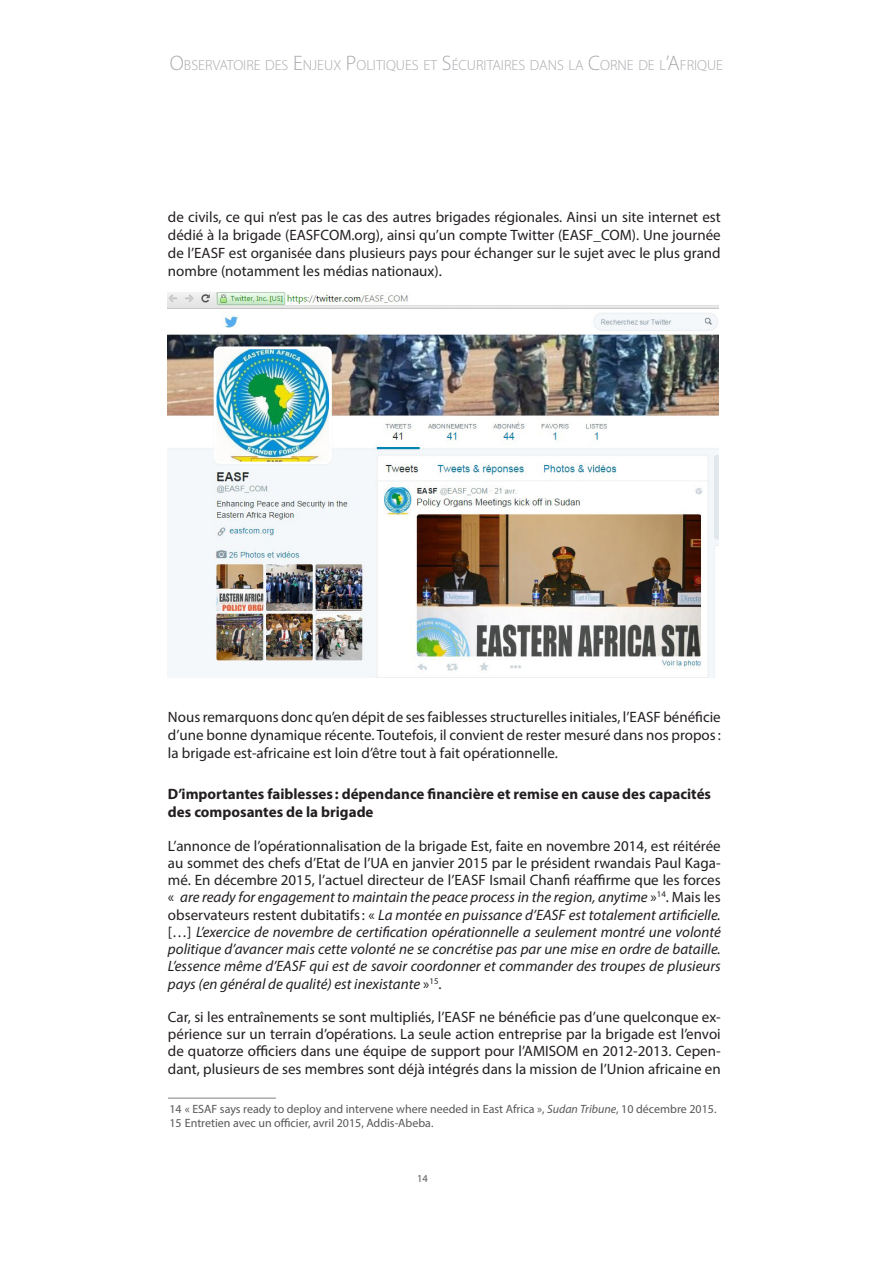
<style>
.page{position:relative;width:893px;height:1263px;background:#fff}
.page>*{position:absolute;margin:0;border:0;box-sizing:border-box;transform-origin:0 0}
.Normal__Web{font:15px/18px "Myriad Pro";color:#231f20;text-align:justify}
.Normal__Web-2{font:italic 15px/17.2px "Myriad Pro";color:#231f20;text-align:justify}
.Heading_2{font:700 15px/18px "Myriad Pro";color:#231f20}
.t1{font:300 14.7px "Myriad Pro";color:#a8a9ad}
.Note_de_bas_de_page{font:12px "Myriad Pro";color:#57585a}
.t2{font:10.5px "Myriad Pro";color:#57585a}
.s1{font-size:21px}
.s2{font-style:normal}
.s3{font-style:italic}
</style>
<div class="page">
<img style="left:168px;top:292px;width:550px;height:385px">
<hr style="left:168px;top:1098px;width:108px;height:1px;background:#808285">
<p class="t1" style="left:170px;top:57px;width:555px"><span class="s1">O</span>BSERVATOIRE DES <span class="s1">E</span>NJEUX <span class="s1">P</span>OLITIQUES ET <span class="s1">S</span>ÉCURITAIRES DANS LA <span class="s1">C</span>ORNE DE L<span class="s1">’A</span>FRIQUE</p>
<p class="Normal__Web" style="left:168px;top:207px;width:554px">de civils, ce qui n’est pas le cas des autres brigades régionales. Ainsi un site internet est dédié à la brigade (EASFCOM.org), ainsi qu’un compte Twitter (EASF_COM). Une journée de l’EASF est organisée dans plusieurs pays pour échanger sur le sujet avec le plus grand nombre (notamment les médias nationaux).</p>
<p class="Normal__Web" style="left:168px;top:707px;width:554px">Nous remarquons donc qu’en dépit de ses faiblesses structurelles initiales, l’EASF bénéficie d’une bonne dynamique récente. Toutefois, il convient de rester mesuré dans nos propos: la brigade est-africaine est loin d’être tout à fait opérationnelle.</p>
<p class="Heading_2" style="left:168px;top:785px;width:545px">D’importantes faiblesses : dépendance financière et remise en cause des capacités des composantes de la brigade</p>
<p class="Normal__Web-2" style="left:168px;top:837px;width:554px"><span class="s2">L’annonce de l’opérationnalisation de la brigade Est, faite en novembre 2014, est réitérée au sommet des chefs d’Etat de l’UA en janvier 2015 par le président rwandais Paul Kaga&shy;mé. En décembre 2015, l’actuel directeur de l’EASF Ismail Chanfi réaffirme que les forces «</span> are ready for engagement to maintain the peace process in the region, anytime <span class="s2">»</span><sup>14</sup><span class="s2">. Mais les observateurs restent dubitatifs: «</span> La montée en puissance d’EASF est totalement artificielle. <span class="s2">[…]</span> L’exercice de novembre de certification opérationnelle a seulement montré une volonté politique d’avancer mais cette volonté ne se concrétise pas par une mise en ordre de bataille.<br>L’essence même d’EASF qui est de savoir coordonner et commander des troupes de plusieurs pays (en général de qualité) est inexistante <span class="s2">»</span><sup>15</sup><span class="s2">.</span></p>
<p class="Normal__Web" style="left:168px;top:1008px;width:554px;line-height:17.2px">Car, si les entraînements se sont multipliés, l’EASF ne bénéficie pas d’une quelconque ex&shy;périence sur un terrain d’opérations. La seule action entreprise par la brigade est l’envoi de quatorze officiers dans une équipe de support pour l’AMISOM en 2012-2013. Cepen&shy;dant, plusieurs de ses membres sont déjà intégrés dans la mission de l’Union africaine en</p>
<p class="Note_de_bas_de_page" style="left:169px;top:1101px;width:549px">14 « ESAF says ready to deploy and intervene where needed in East Africa », <span class="s3">Sudan Tribune</span>, 10 décembre 2015.</p>
<p class="Note_de_bas_de_page" style="left:169px;top:1115px;width:266px">15 Entretien avec un officier, avril 2015, Addis-Abeba.</p>
<p class="t2" style="left:417px;top:1171px;width:12px">14</p>
</div>
